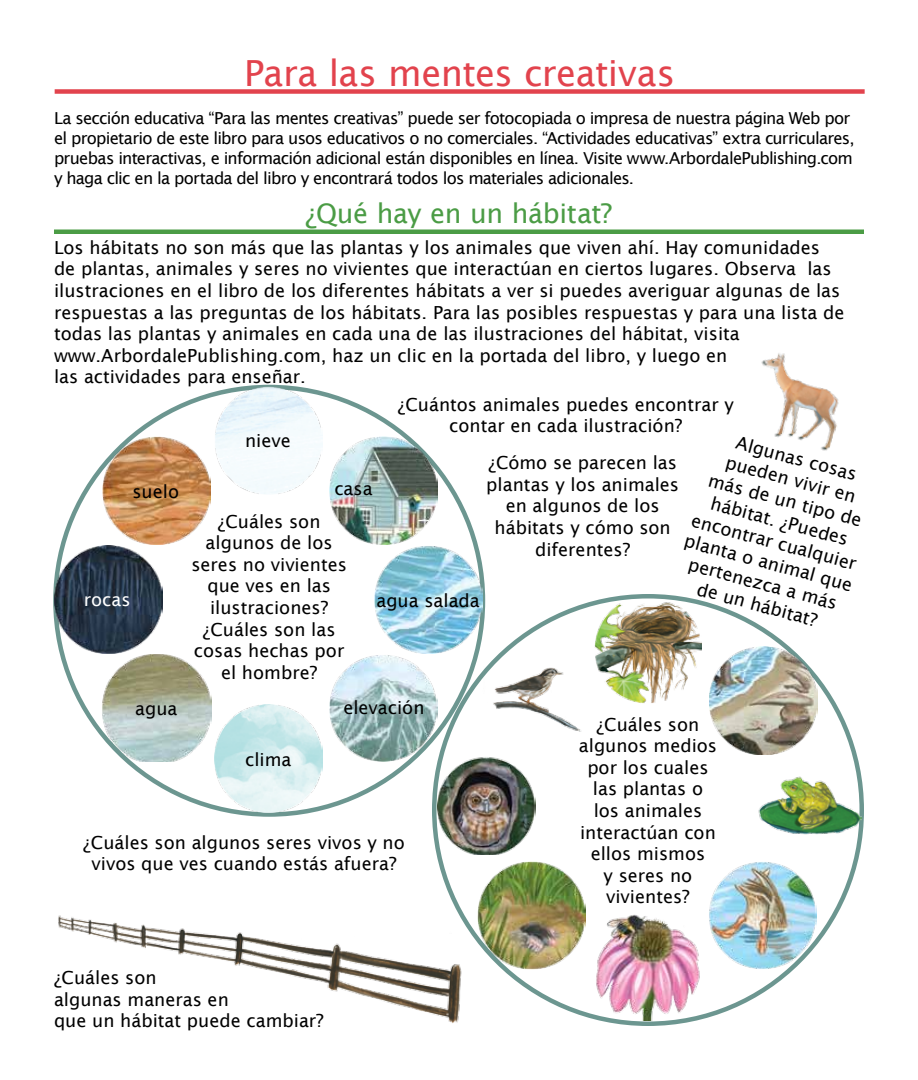
<style>
.page{position:relative;width:918px;height:1080px;background:#fff}
.page>*{position:absolute;margin:0;border:0;box-sizing:border-box;transform-origin:0 0}
.t1{font:36px "Lucida Sans";letter-spacing:-.015em;color:#e2434d}
.t2{font:27px "Lucida Sans";letter-spacing:-.015em;color:#4b9c45}
.t3{font:18px/21.6px "Lucida Sans";color:#000;text-align:center}
.t4{font:18px "Lucida Sans";color:#fff}
.t5{font:16.5px/19.8px "Lucida Sans";letter-spacing:-.045em;color:#000}
</style>
<div class="page">
<img style="left:761px;top:353px;width:78px;height:98px">
<img style="left:329px;top:437px;width:108px;height:108px">
<img style="left:215px;top:386px;width:108px;height:108px">
<img style="left:215px;top:704px;width:108px;height:108px">
<img style="left:102px;top:654px;width:110px;height:108px">
<img style="left:55px;top:546px;width:108px;height:108px">
<img style="left:103px;top:437px;width:108px;height:108px">
<img style="left:375px;top:546px;width:108px;height:108px">
<img style="left:329px;top:655px;width:108px;height:107px">
<img style="left:709px;top:646px;width:108px;height:108px">
<img style="left:438px;top:754px;width:98px;height:101px">
<img style="left:709px;top:862px;width:107px;height:108px">
<img style="left:758px;top:772px;width:104px;height:65px">
<img style="left:593px;top:914px;width:110px;height:107px">
<img style="left:482px;top:667px;width:99px;height:65px">
<img style="left:594px;top:596px;width:108px;height:107px">
<img style="left:58px;top:909px;width:408px;height:114px">
<img style="left:478px;top:862px;width:108px;height:108px">
<div style="left:55px;top:89px;width:810px;height:5px;background:#e2434d"></div>
<hr style="left:54px;top:230px;width:810px;height:4px;background:#4b9c45">
<h1 class="t1" style="left:244px;top:53px;width:432px">Para las mentes creativas</h1>
<p class="t5" style="left:54px;top:109px;width:802px">La sección educativa “Para las mentes creativas” puede ser fotocopiada o impresa de nuestra página Web por el propietario de este libro para usos educativos o no comerciales. “Actividades educativas” extra curriculares, pruebas interactivas, e información adicional están disponibles en línea. Visite www.ArbordalePublishing.com y haga clic en la portada del libro y encontrará todos los materiales adicionales.</p>
<h2 class="t2" style="left:306px;top:197px;width:308px">¿Qué hay en un hábitat?</h2>
<p class="t3" style="left:54px;top:237px;width:792px;text-align:left">Los hábitats no son más que las plantas y los animales que viven ahí. Hay comunidades de plantas, animales y seres no vivientes que interactúan en ciertos lugares. Observa las ilustraciones en el libro de los diferentes hábitats a ver si puedes averiguar algunas de las respuestas a las preguntas de los hábitats. Para las posibles respuestas y para una lista de todas las plantas y animales en cada una de las ilustraciones del hábitat, visita www.ArbordalePublishing.com, haz un clic en la portada del libro, y luego en<br>las actividades para enseñar.</p>
<p class="t3" style="left:398px;top:394px;width:338px">¿Cuántos animales puedes encontrar y contar en cada ilustración?</p>
<p class="t3" style="left:245px;top:430px;width:47px">nieve</p>
<p class="t3" style="left:716px;top:425px;width:175px;rotate:15deg">Algunas cosas pueden vivir en más de un tipo de hábitat. ¿Puedes encontrar cualquier planta o animal que pertenezca a más de un hábitat?</p>
<p class="t3" style="left:486px;top:452px;width:194px">¿Cómo se parecen las plantas y los animales en algunos de los hábitats y cómo son diferentes?</p>
<p class="t3" style="left:132px;top:481px;width:48px">suelo</p>
<p class="t3" style="left:334px;top:478px;width:40px">casa</p>
<p class="t3" style="left:191px;top:510px;width:157px">¿Cuáles son algunos de los seres no vivientes que ves en las ilustraciones? ¿Cuáles son las cosas hechas por el hombre?</p>
<p class="t3" style="left:376px;top:590px;width:105px">agua salada</p>
<p class="t4" style="left:84px;top:589px;width:48px">rocas</p>
<p class="t3" style="left:135px;top:698px;width:44px">agua</p>
<p class="t3" style="left:343px;top:697px;width:83px">elevación</p>
<p class="t3" style="left:245px;top:749px;width:48px">clima</p>
<p class="t3" style="left:83px;top:831px;width:323px">¿Cuáles son algunos seres vivos y no vivos que ves cuando estás afuera?</p>
<p class="t3" style="left:54px;top:967px;width:271px;text-align:left">¿Cuáles son<br>algunas maneras en<br>que un hábitat puede cambiar?</p>
<p class="t3" style="left:579px;top:713px;width:140px">¿Cuáles son algunos medios por los cuales las plantas o los animales interactúan con ellos mismos<br>y seres no vivientes?</p>
</div>
